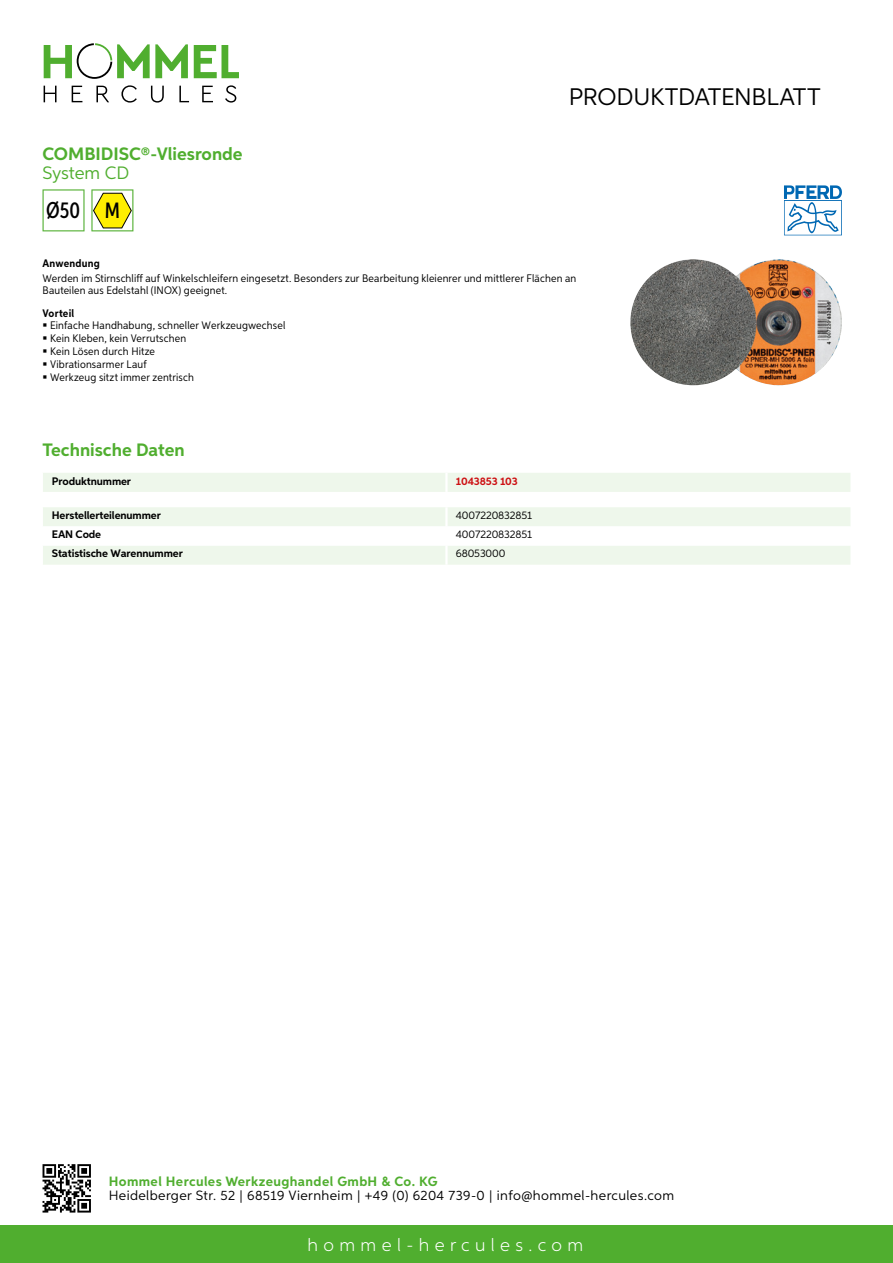
<style>
.page{position:relative;width:893px;height:1263px;background:#fff}
.page>*{position:absolute;margin:0;border:0;box-sizing:border-box;transform-origin:0 0}
.t1{font:24px "Aspira";letter-spacing:-.01em;color:#000}
.t2{font:500 22.95px "Aspira XX Nar";color:#000}
.t3{font:700 18px "Aspira";color:#50ae2f}
.t4{font:300 18px "Aspira";letter-spacing:.3em;color:#fff}
.t5{font:18px "Aspira";letter-spacing:-.01em;color:#50ae2f}
.t6{font:13.5px "Aspira";letter-spacing:.03em;color:#000}
.t7{font:700 13.5px "Aspira";letter-spacing:.03em;color:#50ae2f}
.t8{font:10.95px/12.8px "Aspira Nar";letter-spacing:.015em;color:#000}
.t9{font:700 10.95px "Aspira";letter-spacing:-.01em;color:#000}
.t10{font:10.95px "Aspira";letter-spacing:-.01em;color:#000}
.t11{font:700 10.95px "Aspira Nar";letter-spacing:.02em;color:#000}
.t12{font:700 10.95px "Aspira";letter-spacing:-.01em;color:#cd1013}
.s1{font-size:22.2px}
</style>
<div class="page">
<div style="left:0;top:1226px;width:893px;height:37px;background:#50ae2f"></div>
<svg style="left:43px;top:1164px;width:48px;height:48px"></svg>
<svg style="left:194px;top:45px;width:45px;height:33px"></svg>
<svg style="left:44px;top:43px;width:144px;height:36px"></svg>
<svg style="left:44px;top:86px;width:13px;height:16px"></svg>
<svg style="left:72px;top:86px;width:10px;height:16px"></svg>
<svg style="left:96px;top:86px;width:13px;height:16px"></svg>
<svg style="left:121px;top:85px;width:16px;height:18px"></svg>
<svg style="left:151px;top:86px;width:13px;height:17px"></svg>
<svg style="left:179px;top:86px;width:10px;height:16px"></svg>
<svg style="left:202px;top:86px;width:11px;height:16px"></svg>
<svg style="left:225px;top:85px;width:11px;height:18px"></svg>
<div style="left:43px;top:473px;width:807px;height:19px;background:#eef7eb"></div>
<hr style="left:445px;top:473px;width:3px;height:19px;background:#fff">
<svg style="left:43px;top:507px;width:807px;height:58px"></svg>
<hr style="left:445px;top:545px;width:3px;height:20px;background:#fff">
<svg style="left:43px;top:189px;width:42px;height:42px"></svg>
<svg style="left:91px;top:189px;width:42px;height:42px"></svg>
<img style="left:630px;top:259px;width:212px;height:126px">
<svg style="left:784px;top:185px;width:58px;height:50px"></svg>
<h3 class="t3" style="left:43px;top:142px;width:202px">COMBIDISC®-Vliesronde</h3>
<h3 class="t5" style="left:43px;top:162px;width:86px">System CD</h3>
<h2 class="t2" style="left:46px;top:196px;width:75px">Ø50 <span class="s1">M</span></h2>
<h1 class="t1" style="left:569px;top:82px;width:253px">Produktdatenblatt</h1>
<p class="t11" style="left:43px;top:257px;width:59px">Anwendung</p>
<p class="t8" style="left:43px;top:273px;width:535px;line-height:12px">Werden im Stirnschliff auf Winkelschleifern eingesetzt. Besonders zur Bearbeitung kleienrer und mittlerer Flächen an<br>Bauteilen aus Edelstahl (INOX) geeignet.</p>
<p class="t11" style="left:43px;top:306px;width:33px">Vorteil</p>
<p class="t8" style="left:50px;top:319px;width:237px">Einfache Handhabung, schneller Werkzeugwechsel<br>Kein Kleben, kein Verrutschen<br>Kein Lösen durch Hitze<br>Vibrationsarmer Lauf<br>Werkzeug sitzt immer zentrisch</p>
<h3 class="t3" style="left:43px;top:439px;width:144px">Technische Daten</h3>
<p class="t9" style="left:52px;top:474px;width:81px">Produktnummer</p>
<p class="t12" style="left:456px;top:474px;width:63px">1043853 103</p>
<p class="t9" style="left:52px;top:509px;width:111px">Herstellerteilenummer</p>
<p class="t10" style="left:456px;top:509px;width:78px">4007220832851</p>
<p class="t9" style="left:52px;top:528px;width:51px">EAN Code</p>
<p class="t10" style="left:456px;top:528px;width:78px">4007220832851</p>
<p class="t9" style="left:52px;top:547px;width:132px">Statistische Warennummer</p>
<p class="t10" style="left:456px;top:547px;width:51px">68053000</p>
<p class="t7" style="left:109px;top:1172px;width:330px">Hommel Hercules Werkzeughandel GmbH &amp; Co. KG</p>
<p class="t6" style="left:109px;top:1187px;width:567px">Heidelberger Str. 52 | 68519 Viernheim | +49 (0) 6204 739-0 | info@hommel-hercules.com</p>
<h3 class="t4" style="left:307px;top:1234px;width:277px">hommel-hercules.com</h3>
</div>
